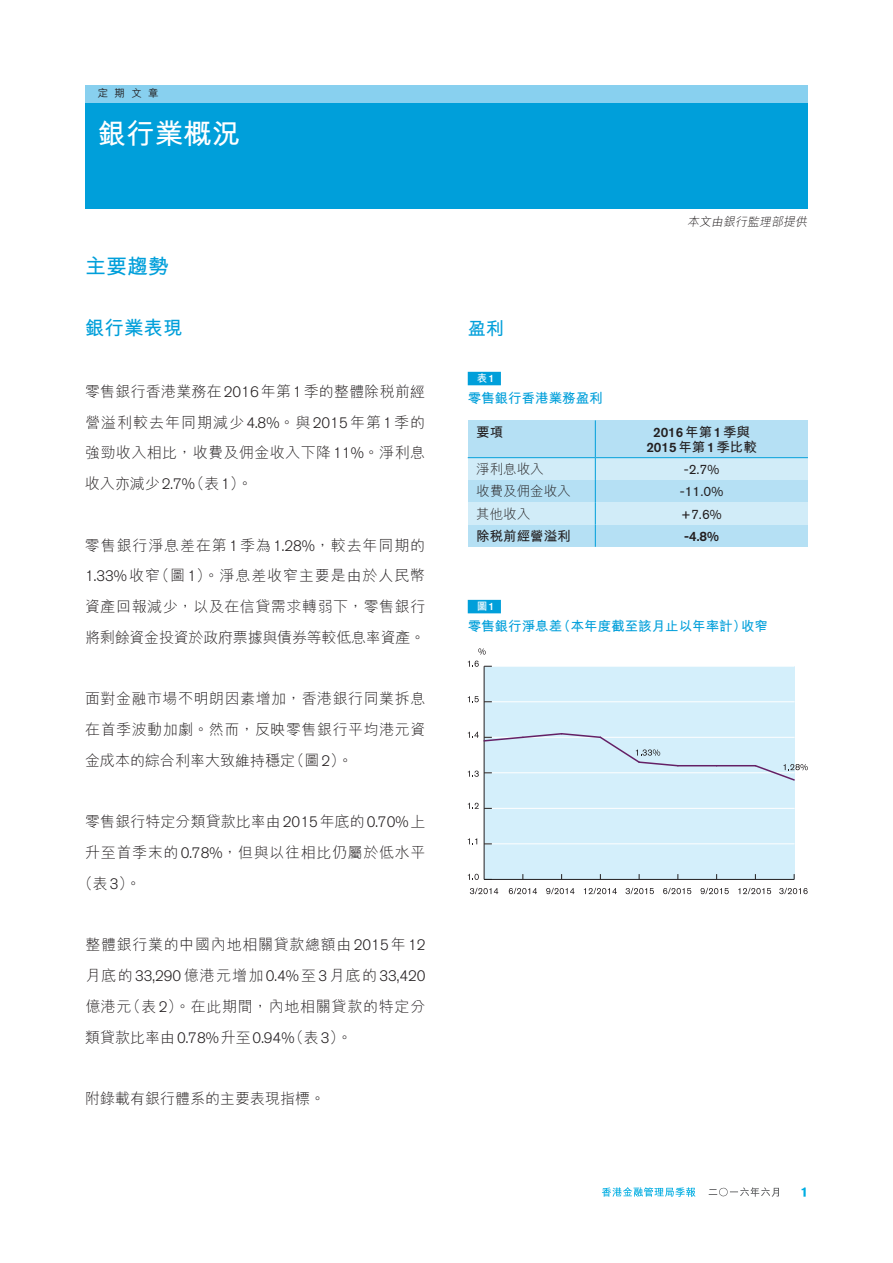
<style>
.page{position:relative;width:893px;height:1263px;background:#fff}
.page>*{position:absolute;margin:0;border:0;box-sizing:border-box;transform-origin:0 0}
.Heading{font:700 28.5px "M Hei HK";color:#fff}
.Sub_Heading{font:700 21px "M Hei HK";color:#009fda}
.Sub_Sub_Heading{font:700 19.5px "M Hei HK";color:#009fda}
.Sub_Sub_Heading-2{font:700 18px "M Hei HK";color:#009fda}
.Text{font:300 15px/30.8px "M Hei HK";letter-spacing:.035em;color:#231f20;text-align:justify}
.Text-2{font:300 15px "M Hei HK";letter-spacing:.005em;color:#231f20}
.Text-3{font:300 15px "M Hei HK";color:#231f20}
.t1{font:500 13.5px "Akzidenz Grotesk BQ";color:#231f20}
.Chart_Heading{font:700 13.5px "M Hei HK";color:#009fda}
.t2{font:300 13.5px "M Hei HK";color:#231f20}
.t3{font:13.5px "Akzidenz Grotesk BQ";color:#231f20}
.Table_Heading{font:700 13.5px "M Hei HK";color:#009fda}
.t4{font:700 13.5px "M Hei HK";color:#231f20}
.Text-4{font:italic 300 12px "M Hei HK";color:#231f20}
.Text-5{font:500 10.5px "M Hei HK";color:#231f20}
.Table_Heading-2{font:700 10.5px "M Hei HK";color:#fff}
.Chart_Heading-2{font:700 10.5px "M Hei HK";color:#fff}
.s1{font-family:"Akzidenz Grotesk BQ"}
.s2{font-family:"Akzidenz Grotesk BQ";font-weight:500}
.s3{font-family:"M Hei HK";font-weight:700}
</style>
<div class="page">
<div style="left:85px;top:85px;width:723px;height:123px;background:#009fda"></div>
<div style="left:85px;top:85px;width:723px;height:17px;background:#88d0ef"></div>
<svg style="left:801px;top:1187px;width:5px;height:10px"></svg>
<svg style="left:602px;top:1187px;width:93px;height:10px"></svg>
<svg style="left:709px;top:1187px;width:70px;height:10px"></svg>
<div style="left:468px;top:372px;width:33px;height:13px;background:#009fda"></div>
<div style="left:468px;top:600px;width:33px;height:13px;background:#009fda"></div>
<div style="left:468px;top:420px;width:127px;height:38px;background:#b5e0f4"></div>
<div style="left:595px;top:420px;width:213px;height:38px;background:#b5e0f4"></div>
<div style="left:468px;top:480px;width:127px;height:22px;background:#b5e0f4"></div>
<div style="left:595px;top:480px;width:213px;height:22px;background:#b5e0f4"></div>
<div style="left:468px;top:524px;width:127px;height:23px;background:#b5e0f4"></div>
<div style="left:595px;top:524px;width:213px;height:23px;background:#b5e0f4"></div>
<div style="left:468px;top:458px;width:127px;height:22px;background:#d1ecf8"></div>
<div style="left:595px;top:458px;width:213px;height:22px;background:#d1ecf8"></div>
<div style="left:468px;top:502px;width:127px;height:22px;background:#d1ecf8"></div>
<div style="left:595px;top:502px;width:213px;height:22px;background:#d1ecf8"></div>
<hr style="left:595px;top:420px;width:1px;height:37px;background:#009fda">
<hr style="left:468px;top:457px;width:127px;height:1px;background:#009fda">
<hr style="left:595px;top:457px;width:213px;height:1px;background:#009fda">
<svg style="left:595px;top:458px;width:1px;height:89px"></svg>
<div style="left:484px;top:666px;width:311px;height:214px;background:#d4effb"></div>
<hr style="left:484px;top:666px;width:310px;height:1px;background:#fff">
<hr style="left:484px;top:737px;width:311px;height:1px;background:#fff">
<hr style="left:484px;top:701px;width:311px;height:1px;background:#fff">
<hr style="left:484px;top:772px;width:311px;height:1px;background:#fff">
<hr style="left:484px;top:808px;width:311px;height:1px;background:#fff">
<hr style="left:484px;top:843px;width:310px;height:1px;background:#fff">
<hr style="left:484px;top:879px;width:310px;height:1px;background:#231f20">
<svg style="left:468px;top:838px;width:9px;height:6px"></svg>
<hr style="left:484px;top:666px;width:1px;height:213px;background:#231f20">
<svg style="left:468px;top:874px;width:24px;height:6px"></svg>
<svg style="left:468px;top:803px;width:24px;height:6px"></svg>
<svg style="left:468px;top:696px;width:24px;height:6px"></svg>
<svg style="left:468px;top:661px;width:24px;height:6px"></svg>
<hr style="left:678px;top:765px;width:39px;height:1px;background:#642065">
<hr style="left:717px;top:765px;width:38px;height:1px;background:#642065">
<svg style="left:478px;top:648px;width:8px;height:7px"></svg>
<svg style="left:468px;top:732px;width:211px;height:45px"></svg>
<svg style="left:753px;top:764px;width:55px;height:17px"></svg>
<svg style="left:470px;top:888px;width:28px;height:6px"></svg>
<svg style="left:779px;top:888px;width:29px;height:6px"></svg>
<svg style="left:509px;top:888px;width:28px;height:6px"></svg>
<svg style="left:546px;top:888px;width:28px;height:6px"></svg>
<svg style="left:584px;top:888px;width:33px;height:6px"></svg>
<svg style="left:625px;top:888px;width:29px;height:6px"></svg>
<svg style="left:663px;top:888px;width:28px;height:6px"></svg>
<svg style="left:700px;top:888px;width:29px;height:6px"></svg>
<svg style="left:738px;top:888px;width:33px;height:6px"></svg>
<p class="Text-5" style="left:98px;top:86px;width:62px">定期文章</p>
<p class="Heading" style="left:98px;top:113px;width:144px">銀行業概況</p>
<p class="Sub_Heading" style="left:85px;top:251px;width:85px">主要趨勢</p>
<p class="Sub_Sub_Heading" style="left:85px;top:314px;width:99px">銀行業表現</p>
<p class="Text" style="left:85px;top:376px;width:342px">零售銀行香港業務在<span class="s1">2016</span>年第<span class="s1">1</span>季的整體除稅前經營溢利較去年同期減少<span class="s1">4.8%</span>。與<span class="s1">2015</span>年第<span class="s1">1</span>季的強勁收入相比，收費及佣金收入下降<span class="s1">11%</span>。淨利息收入亦減少<span class="s1">2.7%</span>（表<span class="s1">1</span>）。</p>
<p class="Text" style="left:85px;top:530px;width:342px">零售銀行淨息差在第<span class="s1">1</span>季為<span class="s1">1.28%</span>，較去年同期的<span class="s1">1.33%</span>收窄（圖<span class="s1">1</span>）。淨息差收窄主要是由於人民幣資產回報減少，以及在信貸需求轉弱下，零售銀行將剩餘資金投資於政府票據與債券等較低息率資產。</p>
<p class="Text" style="left:85px;top:683px;width:342px">面對金融市場不明朗因素增加，香港銀行同業拆息在首季波動加劇。然而，反映零售銀行平均港元資金成本的綜合利率大致維持穩定（圖<span class="s1">2</span>）。</p>
<p class="Text-2" style="left:85px;top:814px;width:342px">零售銀行特定分類貸款比率由<span class="s1">2015</span>年底的<span class="s1">0.70%</span>上</p>
<p class="Text" style="left:85px;top:837px;width:342px">升至首季末的<span class="s1">0.78%</span>，但與以往相比仍屬於低水平</p>
<p class="Text" style="left:78px;top:868px;width:65px">（表<span class="s1">3</span>）。</p>
<p class="Text" style="left:85px;top:929px;width:342px">整體銀行業的中國內地相關貸款總額由<span class="s1">2015</span>年<span class="s1">12</span>月底的<span class="s1">33,290</span>億港元增加<span class="s1">0.4%</span>至<span class="s1">3</span>月底的<span class="s1">33,420</span>億港元（表<span class="s1">2</span>）。在此期間，內地相關貸款的特定分類貸款比率由<span class="s1">0.78%</span>升至<span class="s1">0.94%</span>（表<span class="s1">3</span>）。</p>
<p class="Text-3" style="left:85px;top:1091px;width:242px">附錄載有銀行體系的主要表現指標。</p>
<p class="Text-4" style="left:687px;top:215px;width:124px">本文由銀行監理部提供</p>
<p class="Sub_Sub_Heading-2" style="left:468px;top:315px;width:37px">盈利</p>
<p class="Table_Heading-2" style="left:477px;top:371px;width:19px">表<span class="s2">1</span></p>
<p class="Table_Heading" style="left:468px;top:388px;width:136px">零售銀行香港業務盈利</p>
<p class="t4" style="left:476px;top:422px;width:28px">要項</p>
<p class="t1" style="left:653px;top:424px;width:98px">2016<span class="s3">年第</span>1<span class="s3">季與</span></p>
<p class="t1" style="left:646px;top:439px;width:112px">2015<span class="s3">年第</span>1<span class="s3">季比較</span></p>
<p class="t2" style="left:476px;top:462px;width:69px">淨利息收入</p>
<p class="t3" style="left:684px;top:461px;width:37px">-2.7%</p>
<p class="t2" style="left:476px;top:484px;width:96px">收費及佣金收入</p>
<p class="t3" style="left:680px;top:483px;width:45px">-11.0%</p>
<p class="t2" style="left:476px;top:507px;width:55px">其他收入</p>
<p class="t3" style="left:681px;top:506px;width:42px">+7.6%</p>
<p class="t4" style="left:476px;top:526px;width:96px">除稅前經營溢利</p>
<p class="t1" style="left:684px;top:528px;width:36px">-4.8%</p>
<p class="Chart_Heading-2" style="left:477px;top:599px;width:19px">圖<span class="s2">1</span></p>
<p class="Chart_Heading" style="left:468px;top:616px;width:302px">零售銀行淨息差（本年度截至該月止以年率計）收窄</p>
</div>
